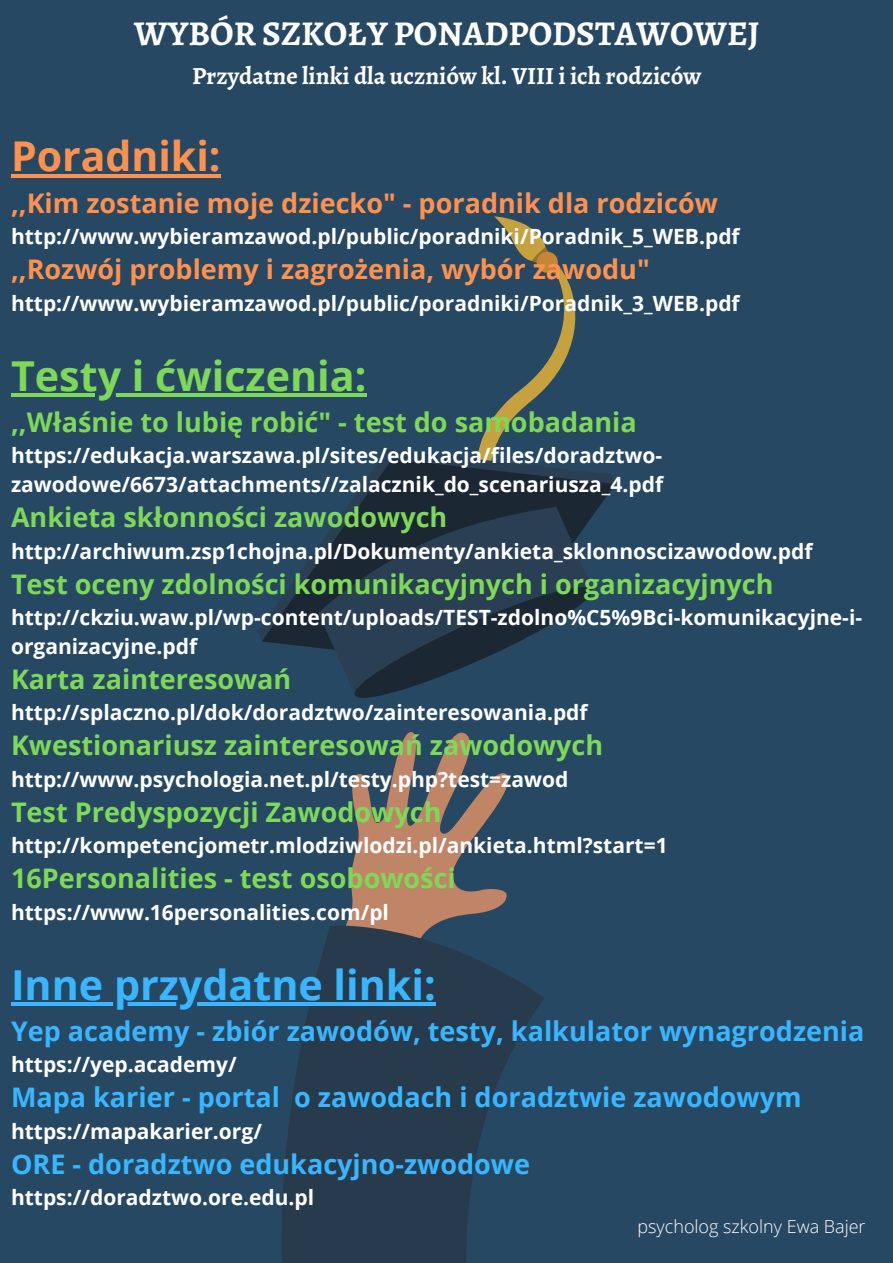
<style>
.page{position:relative;width:893px;height:1263px;background:#274862}
.page>*{position:absolute;margin:0;border:0;box-sizing:border-box;transform-origin:0 0}
.t1{font:700 41.25px "Open Sans";color:#38b6ff}
.t2{font:700 41.25px "Open Sans";color:#7ed957}
.t3{font:700 41.03px "Open Sans";color:#ff914d}
.t4{font:700 34.8px "Alegreya";color:#fff}
.t5{font:700 27px "Open Sans";color:#7ed957}
.t6{font:700 27px "Open Sans";color:#38b6ff}
.t7{font:700 27px "Open Sans";color:#ff914d}
.t8{font:700 24.67px "Alegreya";color:#fff}
.t9{font:700 21px/28.7px "Open Sans";color:#fff}
.t10{font:300 18px "Open Sans";color:#fff}
</style>
<div class="page">
<svg style="left:258px;top:449px;width:211px;height:191px"></svg>
<svg style="left:262px;top:459px;width:353px;height:189px"></svg>
<svg style="left:476px;top:216px;width:100px;height:286px"></svg>
<svg style="left:318px;top:507px;width:274px;height:178px;fill:#2a3f53"></svg>
<svg style="left:351px;top:580px;width:245px;height:118px"></svg>
<svg style="left:346px;top:732px;width:163px;height:192px;fill:#c08566"></svg>
<svg style="left:282px;top:924px;width:262px;height:339px;fill:#273b4d"></svg>
<hr style="left:11px;top:174px;width:210px;height:4px;background:#ff914d">
<hr style="left:11px;top:393px;width:355px;height:4px;background:#7ed957">
<hr style="left:11px;top:1002px;width:425px;height:4px;background:#38b6ff">
<h3 class="t4" style="left:134px;top:10px;width:626px">WYBÓR SZKOŁY PONADPODSTAWOWEJ</h3>
<p class="t8" style="left:192px;top:59px;width:511px">Przydatne linki dla uczniów kl. VIII i ich rodziców</p>
<h2 class="t3" style="left:11px;top:128px;width:211px">Poradniki:</h2>
<p class="t7" style="left:11px;top:184px;width:708px">,,Kim zostanie moje dziecko" - poradnik dla rodziców</p>
<p class="t9" style="left:11px;top:222px;width:730px">http://www.wybieramzawod.pl/public/poradniki/Poradnik_5_WEB.pdf</p>
<p class="t7" style="left:11px;top:250px;width:640px">,,Rozwój problemy i zagrożenia, wybór zawodu"</p>
<p class="t9" style="left:11px;top:288px;width:730px">http://www.wybieramzawod.pl/public/poradniki/Poradnik_3_WEB.pdf</p>
<h1 class="t2" style="left:11px;top:346px;width:357px">Testy i ćwiczenia:</h1>
<p class="t5" style="left:11px;top:403px;width:627px">,,Właśnie to lubię robić" - test do samobadania</p>
<p class="t9" style="left:11px;top:441px;width:653px">https://edukacja.warszawa.pl/sites/edukacja/files/doradztwo&shy;zawodowe/6673/attachments//zalacznik_do_scenariusza_4.pdf</p>
<p class="t5" style="left:11px;top:498px;width:438px">Ankieta skłonności zawodowych</p>
<p class="t9" style="left:11px;top:536px;width:803px">http://archiwum.zsp1chojna.pl/Dokumenty/ankieta_sklonnoscizawodow.pdf</p>
<p class="t5" style="left:11px;top:565px;width:764px">Test oceny zdolności komunikacyjnych i organizacyjnych</p>
<p class="t9" style="left:11px;top:602px;width:852px">http://ckziu.waw.pl/wp-content/uploads/TEST-zdolno%C5%9Bci-komunikacyjne-i&shy;organizacyjne.pdf</p>
<p class="t5" style="left:11px;top:660px;width:282px">Karta zainteresowań</p>
<p class="t9" style="left:11px;top:698px;width:578px">http://splaczno.pl/dok/doradztwo/zainteresowania.pdf</p>
<p class="t5" style="left:11px;top:726px;width:594px">Kwestionariusz zainteresowań zawodowych</p>
<p class="t9" style="left:11px;top:764px;width:559px">http://www.psychologia.net.pl/testy.php?test=zawod</p>
<p class="t5" style="left:11px;top:793px;width:432px">Test Predyspozycji Zawodowych</p>
<p class="t9" style="left:11px;top:830px;width:658px">http://kompetencjometr.mlodziwlodzi.pl/ankieta.html?start=1</p>
<p class="t5" style="left:11px;top:859px;width:446px">16Personalities - test osobowości</p>
<p class="t9" style="left:11px;top:897px;width:379px">https://www.16personalities.com/pl</p>
<h1 class="t1" style="left:11px;top:955px;width:426px">Inne przydatne linki:</h1>
<p class="t6" style="left:11px;top:1012px;width:855px">Yep academy - zbiór zawodów, testy, kalkulator wynagrodzenia</p>
<p class="t9" style="left:11px;top:1050px;width:227px">https://yep.academy/</p>
<p class="t6" style="left:11px;top:1078px;width:792px">Mapa karier - portal o zawodach i doradztwie zawodowym</p>
<p class="t9" style="left:11px;top:1116px;width:252px">https://mapakarier.org/</p>
<p class="t6" style="left:11px;top:1145px;width:520px">ORE - doradztwo edukacyjno-zwodowe</p>
<p class="t9" style="left:11px;top:1182px;width:305px">https://doradztwo.ore.edu.pl</p>
<p class="t10" style="left:637px;top:1214px;width:230px">psycholog szkolny Ewa Bajer</p>
</div>
